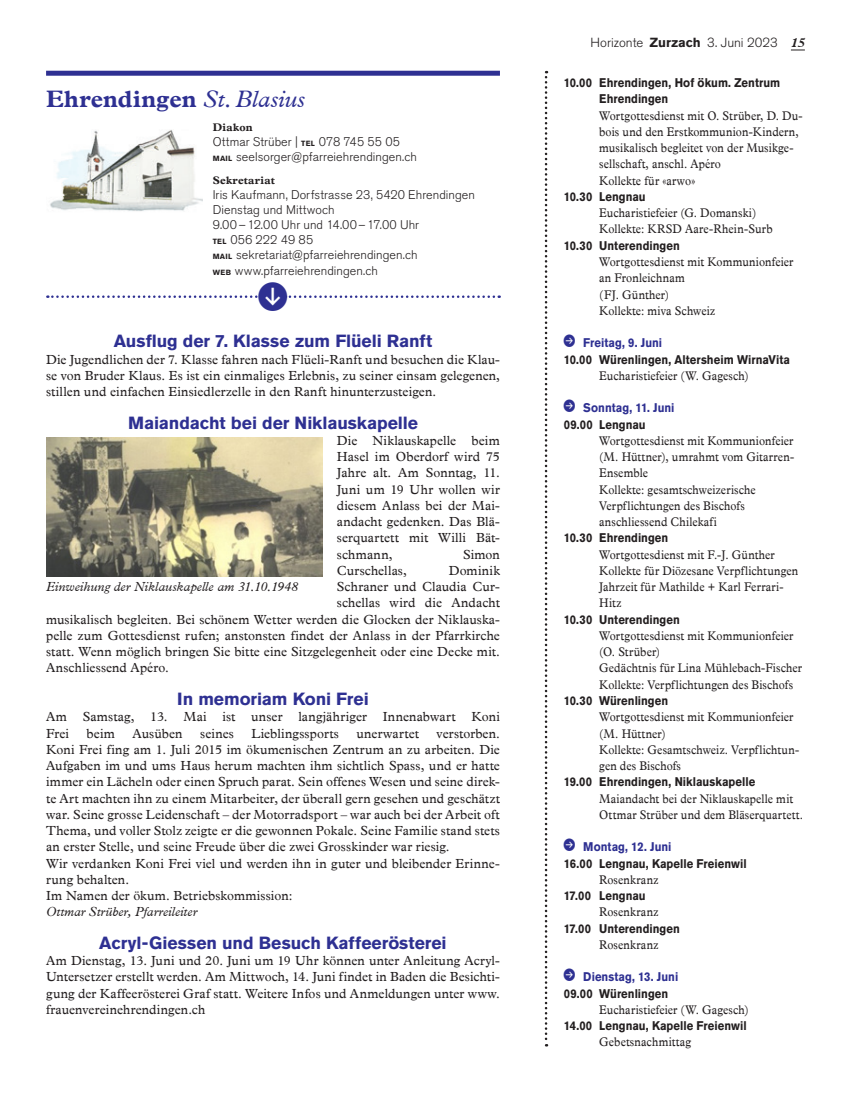
<style>
.page{position:relative;width:851px;height:1099px;background:#fff}
.page>*{position:absolute;margin:0;border:0;box-sizing:border-box;transform-origin:0 0}
.Pfarrei_Ort_Patrozin{font:700 23.75px "Plantin MT Pro";color:#2e3092}
.subheadline-1{font:700 17.5px "Akzidenz Grotesk Pro";letter-spacing:-.005em;color:#2e3092}
.paragraphBlockCenter{font:13.12px/16.2px "Plantin MT Pro";letter-spacing:.01em;color:#231f20;text-align:justify}
.ImageLegend{font:italic 13.12px "Plantin MT Pro";letter-spacing:.005em;color:#231f20}
.t1{font:300 13.12px "Akzidenz Grotesk Pro";color:#231f20}
.paragraphBlockCenter-2{font:italic 13.12px "Plantin MT Pro";letter-spacing:.01em;color:#231f20}
.paragraph{font:12.5px/16.2px "Plantin MT Pro";letter-spacing:.01em;color:#231f20;scale:.9 1}
.subheadline{font:700 12.5px/16.2px "Akzidenz Grotesk Pro";letter-spacing:.005em;color:#231f20;scale:.9 1}
.Pfarrei_Adresse_Text{font:300 12.5px/15px "Akzidenz Grotesk Pro";letter-spacing:.005em;color:#231f20}
.Pfarrei_Adresse_mit{font:300 12.5px "Akzidenz Grotesk Pro";letter-spacing:.005em;color:#231f20}
.t2{font:700 12.5px "Akzidenz Grotesk Pro";color:#2e3092;scale:.9 1}
.Pfarrei_Adresse_Tite{font:700 11px "Plantin MT Pro";letter-spacing:.025em;color:#231f20}
.s1{font-weight:400;font-style:italic}
.s2{font-weight:700;font-size:7.5px}
.s3{font-weight:700}
.s4{font-family:"Plantin MT Pro";font-weight:700;font-style:italic}
</style>
<div class="page">
<svg style="left:791px;top:50px;width:13px;height:1px"></svg>
<svg style="left:544px;top:71px;width:3px;height:975px"></svg>
<img style="left:46px;top:438px;width:276px;height:138px">
<div style="left:46px;top:71px;width:454px;height:5px;background:#2e3092"></div>
<img style="left:50px;top:130px;width:152px;height:81px">
<svg style="left:47px;top:295px;width:452px;height:3px"></svg>
<p class="Pfarrei_Ort_Patrozin" style="left:46px;top:85px;width:260px">Ehrendingen <span class="s1">St.Blasius</span></p>
<p class="Pfarrei_Adresse_Tite" style="left:213px;top:120px;width:41px">Diakon</p>
<p class="Pfarrei_Adresse_Text" style="left:213px;top:134px;width:189px">Ottmar Strüber | <span class="s2">TEL</span> 078 745 55 05</p>
<p class="Pfarrei_Adresse_mit" style="left:213px;top:148px;width:206px"><span class="s2">MAIL</span> seelsorger@pfarreiehrendingen.ch</p>
<p class="Pfarrei_Adresse_Tite" style="left:213px;top:174px;width:64px">Sekretariat</p>
<p class="Pfarrei_Adresse_Text" style="left:213px;top:188px;width:264px">Iris Kaufmann, Dorfstrasse 23, 5420 Ehrendingen</p>
<p class="Pfarrei_Adresse_Text" style="left:213px;top:203px;width:208px">Dienstag und Mittwoch<br>9.00–12.00 Uhr und 14.00–17.00 Uhr</p>
<p class="Pfarrei_Adresse_mit" style="left:213px;top:232px;width:102px"><span class="s2">TEL</span> 056 222 49 85</p>
<p class="Pfarrei_Adresse_mit" style="left:213px;top:247px;width:206px"><span class="s2">MAIL</span> sekretariat@pfarreiehrendingen.ch</p>
<p class="Pfarrei_Adresse_mit" style="left:213px;top:262px;width:167px"><span class="s2">WEB</span> www.pfarreiehrendingen.ch</p>
<p class="subheadline-1" style="left:114px;top:330px;width:320px">Ausflug der 7. Klasse zum Flüeli Ranft</p>
<p class="paragraphBlockCenter" style="left:46px;top:351px;width:455px">Die Jugendlichen der 7. Klasse fahren nach Flüeli-Ranft und besuchen die Klau&shy;se von Bruder Klaus. Es ist ein einmaliges Erlebnis, zu seiner einsam gelegenen, stillen und einfachen Einsiedlerzelle in den Ranft hinunterzusteigen.</p>
<p class="subheadline-1" style="left:128px;top:411px;width:291px">Maiandacht bei der Niklauskapelle</p>
<p class="paragraphBlockCenter" style="left:337px;top:432px;width:164px">Die Niklauskapelle beim Hasel im Oberdorf wird 75<br>Jahre alt. Am Sonntag, 11.<br>Juni um 19 Uhr wollen wir diesem Anlass bei der Mai&shy;andacht gedenken. Das Blä&shy;serquartett mit Willi Bät&shy;schmann,</p>
<p class="paragraphBlockCenter" style="left:463px;top:546px;width:38px">Simon</p>
<p class="paragraphBlockCenter" style="left:337px;top:562px;width:72px">Curschellas,</p>
<p class="paragraphBlockCenter" style="left:448px;top:562px;width:53px">Dominik</p>
<p class="paragraphBlockCenter" style="left:337px;top:578px;width:164px">Schraner und Claudia Cur-</p>
<p class="paragraphBlockCenter" style="left:337px;top:595px;width:164px">schellas wird die Andacht</p>
<p class="paragraphBlockCenter" style="left:46px;top:611px;width:455px">musikalisch begleiten. Bei schönem Wetter werden die Glocken der Niklauska-</p>
<p class="paragraphBlockCenter" style="left:46px;top:627px;width:455px">pelle zum Gottesdienst rufen; anstonsten findet der Anlass in der Pfarrkirche</p>
<p class="paragraphBlockCenter" style="left:46px;top:643px;width:455px">statt. Wenn möglich bringen Sie bitte eine Sitzgelegenheit oder eine Decke mit.</p>
<p class="paragraphBlockCenter" style="left:46px;top:660px;width:124px">Anschliessend Apéro.</p>
<p class="subheadline-1" style="left:177px;top:687px;width:193px">In memoriam Koni Frei</p>
<p class="paragraphBlockCenter" style="left:46px;top:708px;width:455px">Am Samstag, 13. Mai ist unser langjähriger Innenabwart Koni<br>Frei</p>
<p class="ImageLegend" style="left:46px;top:579px;width:253px">Einweihung der Niklauskapelle am 31.10.1948</p>
<p class="paragraphBlockCenter" style="left:46px;top:725px;width:455px;text-indent:390px">verstorben.<br>Koni Frei fing am 1. Juli 2015 im ökumenischen Zentrum an zu arbeiten. Die Aufgaben im und ums Haus herum machten ihm sichtlich Spass, und er hatte immer ein Lächeln oder einen Spruch parat. Sein offenes Wesen und seine direk&shy;te Art machten ihn zu einem Mitarbeiter, der überall gern gesehen und geschätzt war. Seine grosse Leidenschaft – der Motorradsport – war auch bei der Arbeit oft Thema, und voller Stolz zeigte er die gewonnen Pokale. Seine Familie stand stets an erster Stelle, und seine Freude über die zwei Grosskinder war riesig.</p>
<p class="paragraphBlockCenter" style="left:46px;top:855px;width:455px">Wir verdanken Koni Frei viel und werden ihn in guter und bleibender Erinne&shy;rung behalten.</p>
<p class="paragraphBlockCenter" style="left:46px;top:887px;width:248px">Im Namen der ökum. Betriebskommission:</p>
<p class="paragraphBlockCenter-2" style="left:46px;top:904px;width:152px">Ottmar Strüber, Pfarreileiter</p>
<p class="subheadline-1" style="left:99px;top:931px;width:349px">Acryl-Giessen und Besuch Kaffeerösterei</p>
<p class="paragraphBlockCenter" style="left:46px;top:952px;width:455px">Am Dienstag, 13. Juni und 20. Juni um 19 Uhr können unter Anleitung Acryl-Untersetzer erstellt werden. Am Mittwoch, 14. Juni findet in Baden die Besichti&shy;gung der Kaffeerösterei Graf statt. Weitere Infos und Anmeldungen unter www. frauenvereinehrendingen.ch</p>
<p class="paragraphBlockCenter" style="left:87px;top:725px;width:30px">beim</p>
<p class="paragraphBlockCenter" style="left:132px;top:725px;width:52px">Ausüben</p>
<p class="paragraphBlockCenter" style="left:200px;top:725px;width:35px">seines</p>
<p class="paragraphBlockCenter" style="left:251px;top:725px;width:89px">Lieblingssports</p>
<p class="paragraphBlockCenter" style="left:356px;top:725px;width:64px">unerwartet</p>
<p class="t1" style="left:590px;top:34px;width:216px">Horizonte <span class="s3">Zurzach</span> 3. Juni 2023 <span class="s4">15</span></p>
<p class="subheadline" style="left:599px;top:74px;width:202px;text-indent:-35px">10.00 Ehrendingen, Hof ökum. Zentrum<br>Ehrendingen</p>
<p class="paragraph" style="left:599px;top:107px;width:227px">Wortgottesdienst mit O. Strüber, D. Du&shy;bois und den Erstkommunion-Kindern, musikalisch begleitet von der Musikge&shy;sellschaft, anschl. Apéro<br>Kollekte für «arwo»</p>
<p class="subheadline" style="left:563px;top:188px;width:93px">10.30 Lengnau</p>
<p class="paragraph" style="left:599px;top:205px;width:194px">Eucharistiefeier (G. Domanski)<br>Kollekte: KRSD Aare-Rhein-Surb</p>
<p class="subheadline" style="left:563px;top:237px;width:130px">10.30 Unterendingen</p>
<p class="paragraph" style="left:599px;top:254px;width:217px">Wortgottesdienst mit Kommunionfeier an Fronleichnam<br>(FJ. Günther)<br>Kollekte: miva Schweiz</p>
<p class="t2" style="left:583px;top:335px;width:89px">Freitag, 9. Juni</p>
<p class="subheadline" style="left:563px;top:351px;width:253px">10.00 Würenlingen, Altersheim WirnaVita</p>
<p class="paragraph" style="left:599px;top:367px;width:168px">Eucharistiefeier (W. Gagesch)</p>
<p class="t2" style="left:583px;top:400px;width:103px">Sonntag, 11. Juni</p>
<p class="subheadline" style="left:563px;top:416px;width:93px">09.00 Lengnau</p>
<p class="paragraph" style="left:599px;top:432px;width:218px">Wortgottesdienst mit Kommunionfeier (M. Hüttner), umrahmt vom Gitarren-<br>Ensemble<br>Kollekte: gesamtschweizerische<br>Verpflichtungen des Bischofs anschliessend Chilekafi</p>
<p class="subheadline" style="left:563px;top:529px;width:118px">10.30 Ehrendingen</p>
<p class="paragraph" style="left:599px;top:546px;width:223px">Wortgottesdienst mit F.-J. Günther<br>Kollekte für Diözesane Verpflichtungen<br>Jahrzeit für Mathilde + Karl Ferrari-<br>Hitz</p>
<p class="subheadline" style="left:563px;top:611px;width:130px">10.30 Unterendingen</p>
<p class="paragraph" style="left:599px;top:627px;width:227px">Wortgottesdienst mit Kommunionfeier (O. Strüber)<br>Gedächtnis für Lina Mühlebach-Fischer Kollekte: Verpflichtungen des Bischofs</p>
<p class="subheadline" style="left:563px;top:692px;width:118px">10.30 Würenlingen</p>
<p class="paragraph" style="left:599px;top:709px;width:224px">Wortgottesdienst mit Kommunionfeier (M. Hüttner)<br>Kollekte: Gesamtschweiz. Verpflichtun&shy;gen des Bischofs</p>
<p class="subheadline" style="left:563px;top:773px;width:214px">19.00 Ehrendingen, Niklauskapelle</p>
<p class="paragraph" style="left:599px;top:790px;width:228px">Maiandacht bei der Niklauskapelle mit<br>Ottmar Strüber und dem Bläserquartett.</p>
<p class="t2" style="left:583px;top:838px;width:100px">Montag, 12. Juni</p>
<p class="subheadline" style="left:563px;top:854px;width:205px">16.00 Lengnau, Kapelle Freienwil</p>
<p class="paragraph" style="left:599px;top:871px;width:67px">Rosenkranz</p>
<p class="subheadline" style="left:563px;top:887px;width:93px">17.00 Lengnau</p>
<p class="paragraph" style="left:599px;top:904px;width:67px">Rosenkranz</p>
<p class="subheadline" style="left:563px;top:919px;width:130px">17.00 Unterendingen</p>
<p class="paragraph" style="left:599px;top:936px;width:67px">Rosenkranz</p>
<p class="t2" style="left:583px;top:968px;width:107px">Dienstag, 13. Juni</p>
<p class="subheadline" style="left:563px;top:984px;width:118px">09.00 Würenlingen</p>
<p class="paragraph" style="left:599px;top:1001px;width:168px">Eucharistiefeier (W. Gagesch)</p>
<p class="subheadline" style="left:563px;top:1017px;width:205px">14.00 Lengnau, Kapelle Freienwil</p>
<p class="paragraph" style="left:599px;top:1034px;width:103px">Gebetsnachmittag</p>
</div>
